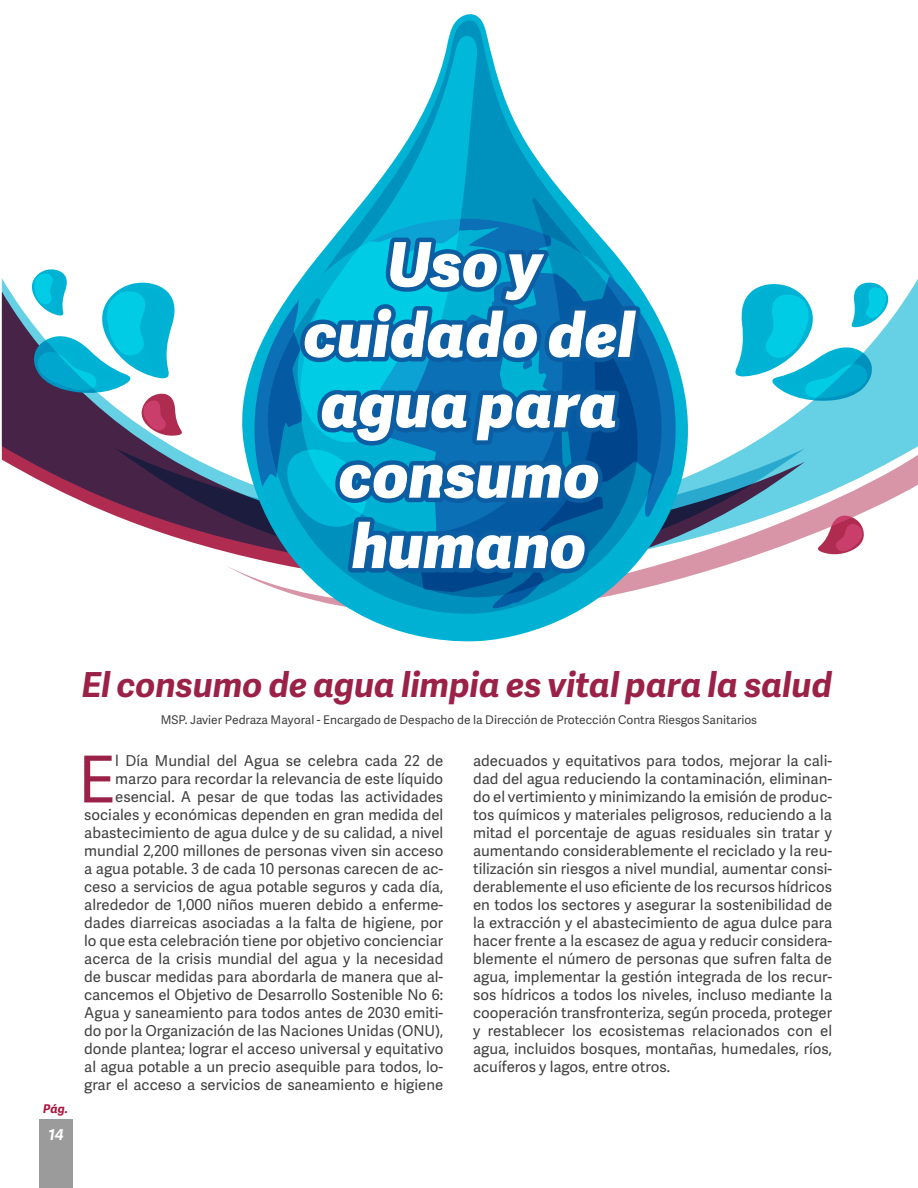
<style>
.page{position:relative;width:918px;height:1188px;background:#fff}
.page>*{position:absolute;margin:0;border:0;box-sizing:border-box;transform-origin:0 0}
.t1{font:64.65px "Adelle Sans";color:#9b2149}
.t2{font:italic 700 34.5px "Adelle Sans";color:#9b2149}
.t3{font:15px/18px "Adelle Sans";color:#403f40;text-align:right}
.t4{font:italic 700 15px "Adelle Sans";color:#feffff}
.t5{font:12px "Adelle Sans";color:#403f40}
.t6{font:italic 700 12px "Adelle Sans";color:#ab123d}
</style>
<div class="page">
<div style="left:39px;top:1120px;width:34px;height:68px;background:#9c9b9b"></div>
<svg style="left:34px;top:269px;width:32px;height:9px"></svg>
<svg style="left:805px;top:279px;width:113px;height:176px;fill:#66d0e5"></svg>
<svg style="left:232px;top:455px;width:686px;height:120px"></svg>
<svg style="left:2px;top:278px;width:803px;height:291px"></svg>
<svg style="left:449px;top:20px;width:118px;height:178px"></svg>
<svg style="left:235px;top:278px;width:460px;height:364px"></svg>
<svg style="left:662px;top:278px;width:27px;height:314px"></svg>
<svg style="left:268px;top:198px;width:394px;height:416px"></svg>
<svg style="left:298px;top:36px;width:179px;height:183px"></svg>
<svg style="left:249px;top:219px;width:397px;height:392px"></svg>
<p class="t6" style="left:43px;top:1101px;width:27px">Pág.</p>
<p class="t4" style="left:48px;top:1124px;width:17px">14</p>
<p class="t2" style="left:82px;top:660px;width:752px">El consumo de agua limpia es vital para la salud</p>
<p class="t5" style="left:161px;top:712px;width:598px">MSP. Javier Pedraza Mayoral - Encargado de Despacho de la Dirección de Protección Contra Riesgos Sanitarios</p>
<p class="t3" style="left:84px;top:752px;width:361px">l Día Mundial del Agua se celebra cada 22 de marzo para recordar la relevancia de este líquido esencial. A pesar de que todas las actividades sociales y económicas dependen en gran medida del abastecimiento de agua dulce y de su calidad, a nivel mundial 2,200 millones de personas viven sin acceso a agua potable. 3 de cada 10 personas carecen de ac&shy;ceso a servicios de agua potable seguros y cada día, alrededor de 1,000 niños mueren debido a enferme&shy;dades diarreicas asociadas a la falta de higiene, por lo que esta celebración tiene por objetivo concienciar acerca de la crisis mundial del agua y la necesidad de buscar medidas para abordarla de manera que al&shy;cancemos el Objetivo de Desarrollo Sostenible No 6:<br>Agua y saneamiento para todos antes de 2030 emiti&shy;do por la Organización de las Naciones Unidas (ONU), donde plantea; lograr el acceso universal y equitativo al agua potable a un precio asequible para todos, lo&shy;grar el acceso a servicios de saneamiento e higiene</p>
<p class="t3" style="left:473px;top:752px;width:361px;text-align:justify">adecuados y equitativos para todos, mejorar la cali&shy;dad del agua reduciendo la contaminación, eliminan&shy;do el vertimiento y minimizando la emisión de produc&shy;tos químicos y materiales peligrosos, reduciendo a la mitad el porcentaje de aguas residuales sin tratar y aumentando considerablemente el reciclado y la reu&shy;tilización sin riesgos a nivel mundial, aumentar consi&shy;derablemente el uso eficiente de los recursos hídricos en todos los sectores y asegurar la sostenibilidad de la extracción y el abastecimiento de agua dulce para hacer frente a la escasez de agua y reducir considera&shy;blemente el número de personas que sufren falta de agua, implementar la gestión integrada de los recur&shy;sos hídricos a todos los niveles, incluso mediante la cooperación transfronteriza, según proceda, proteger y restablecer los ecosistemas relacionados con el agua, incluidos bosques, montañas, humedales, ríos, acuíferos y lagos, entre otros.</p>
<p class="t1" style="left:78px;top:733px;width:39px">E</p>
</div>
